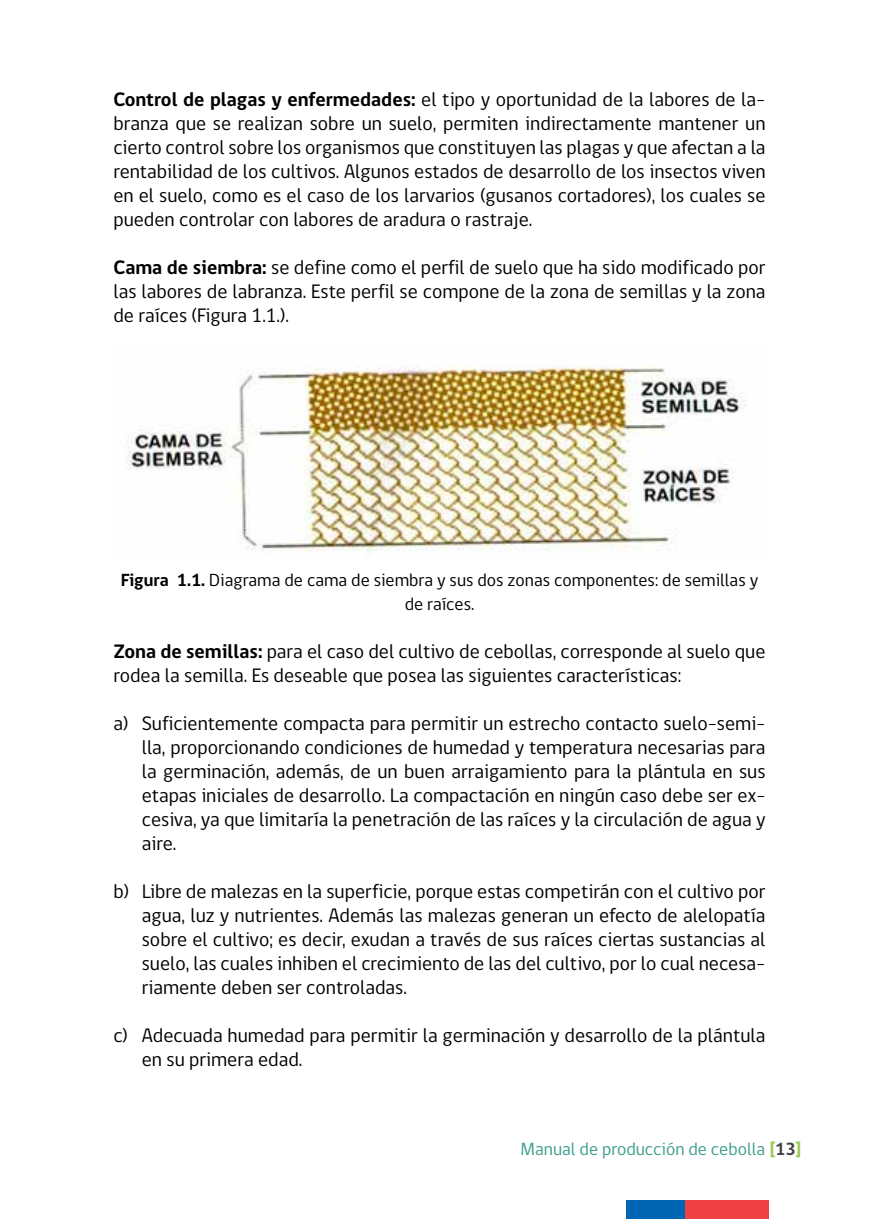
<style>
.page{position:relative;width:879px;height:1219px;background:#fff}
.page>*{position:absolute;margin:0;border:0;box-sizing:border-box;transform-origin:0 0}
.t1{font:20px/24px "gob CL";color:#000;text-align:justify}
.t2{font:18px/24px "gob CL";color:#000;text-align:center}
.t3{font:18px "gob CL";color:#3d9e8a}
.s1{font-weight:700}
.s2{font-weight:700;color:#99cb52}
.s3{font-weight:700;color:#414042}
</style>
<div class="page">
<div style="left:626px;top:1200px;width:58px;height:19px;background:#0066b3"></div>
<div style="left:684px;top:1200px;width:84px;height:19px;background:#ef4044"></div>
<img style="left:126px;top:366px;width:620px;height:185px">
<p class="t1" style="left:113px;top:88px;width:654px"><span class="s1">Control de plagas y enfermedades:</span> el tipo y oportunidad de la labores de la&shy;branza que se realizan sobre un suelo, permiten indirectamente mantener un cierto control sobre los organismos que constituyen las plagas y que afectan a la rentabilidad de los cultivos. Algunos estados de desarrollo de los insectos viven en el suelo, como es el caso de los larvarios (gusanos cortadores), los cuales se pueden controlar con labores de aradura o rastraje.</p>
<p class="t1" style="left:113px;top:256px;width:654px"><span class="s1">Cama de siembra:</span> se define como el perfil de suelo que ha sido modificado por las labores de labranza. Este perfil se compone de la zona de semillas y la zona de raíces (Figura 1.1.).</p>
<p class="t2" style="left:121px;top:568px;width:639px"><span class="s1">Figura 1.1.</span> Diagrama de cama de siembra y sus dos zonas componentes: de semillas y de raíces.</p>
<p class="t1" style="left:113px;top:640px;width:653px"><span class="s1">Zona de semillas:</span> para el caso del cultivo de cebollas, corresponde al suelo que rodea la semilla. Es deseable que posea las siguientes características:</p>
<p class="t1" style="left:142px;top:712px;width:625px;text-indent:-28px">a) Suficientemente compacta para permitir un estrecho contacto suelo-semi&shy;lla, proporcionando condiciones de humedad y temperatura necesarias para la germinación, además, de un buen arraigamiento para la plántula en sus etapas iniciales de desarrollo. La compactación en ningún caso debe ser ex&shy;cesiva, ya que limitaría la penetración de las raíces y la circulación de agua y aire.</p>
<p class="t1" style="left:142px;top:880px;width:625px;text-indent:-28px">b) Libre de malezas en la superficie, porque estas competirán con el cultivo por agua, luz y nutrientes. Además las malezas generan un efecto de alelopatía sobre el cultivo; es decir, exudan a través de sus raíces ciertas sustancias al suelo, las cuales inhiben el crecimiento de las del cultivo, por lo cual necesa&shy;riamente deben ser controladas.</p>
<p class="t1" style="left:142px;top:1024px;width:625px;text-indent:-28px">c) Adecuada humedad para permitir la germinación y desarrollo de la plántula en su primera edad.</p>
<p class="t3" style="left:520px;top:1136px;width:282px">Manual de producción de cebolla <span class="s2">[</span><span class="s3">13</span><span class="s2">]</span></p>
</div>
